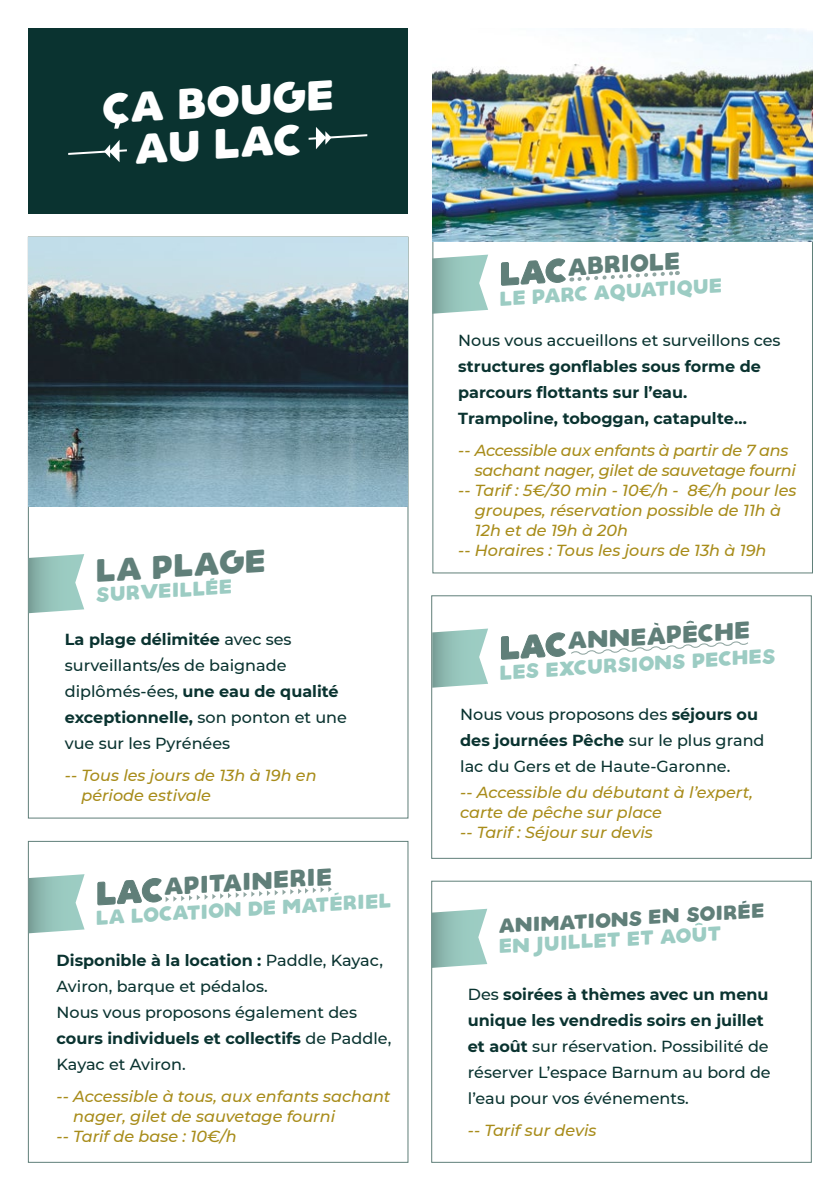
<style>
.page{position:relative;width:840px;height:1191px;background:#fff}
.page>*{position:absolute;margin:0;border:0;box-sizing:border-box;transform-origin:0 0}
.t1{font:42px/42px "Aquino Demo";color:#fff;text-align:center}
.t2{font:32px "Aquino Demo";color:#607f79}
.t3{font:24px "Aquino Demo";color:#607f79}
.t4{font:20px "Aquino Demo";color:#9cccc3}
.t5{font:20px "Aquino Demo";color:#607f79}
.t6{font:500 16px/26px "Montserrat";color:#0a3330}
.t7{font:italic 500 16px/20px "Montserrat";color:#a88c1a}
.t8{font:700 16px/26px "Montserrat";color:#0a3330}
.t9{font:italic 500 16px "Montserrat";letter-spacing:-.02em;color:#a88c1a}
.s1{font-weight:700}
</style>
<div class="page">
<div style="left:28px;top:841px;width:380px;height:321px;border:1px solid #607f79"></div>
<div style="left:431px;top:595px;width:380px;height:263px;border:1px solid #607f79"></div>
<div style="left:431px;top:881px;width:380px;height:281px;border:1px solid #607f79"></div>
<img style="left:29px;top:237px;width:379px;height:270px">
<div style="left:28px;top:28px;width:380px;height:186px;background:#0a3330"></div>
<svg style="left:68px;top:140px;width:59px;height:22px"></svg>
<svg style="left:308px;top:127px;width:60px;height:22px"></svg>
<svg style="left:114px;top:119px;width:7px;height:10px"></svg>
<svg style="left:28px;top:554px;width:56px;height:59px;background:#a0c7bf"></svg>
<svg style="left:431px;top:908px;width:56px;height:60px;background:#a1c8c0"></svg>
<svg style="left:29px;top:874px;width:55px;height:59px;background:#a0c8c0"></svg>
<svg style="left:432px;top:628px;width:56px;height:59px;background:#a1c8c0"></svg>
<svg style="left:686px;top:620px;width:7px;height:3px"></svg>
<svg style="left:695px;top:922px;width:7px;height:3px"></svg>
<img style="left:432px;top:28px;width:379px;height:213px">
<svg style="left:432px;top:255px;width:56px;height:59px;background:#a0c8c0"></svg>
<svg style="left:571px;top:271px;width:106px;height:11px"></svg>
<svg style="left:571px;top:641px;width:177px;height:14px"></svg>
<svg style="left:165px;top:886px;width:173px;height:16px"></svg>
<h1 class="t1" style="left:100px;top:85px;width:235px;rotate:-3deg">CA BOUGE<br>AU LAC</h1>
<h2 class="t2" style="left:93px;top:547px;width:172px;rotate:-4deg">LA PLAGE</h2>
<p class="t4" style="left:94px;top:580px;width:138px;rotate:-4deg">SURVEILLEE</p>
<p class="t6" style="left:65px;top:626px;width:283px"><span class="s1">La plage délimitée</span> avec ses surveillants/es de baignade diplômés-ées, <span class="s1">une eau de qualité exceptionnelle,</span> son ponton et une vue sur les Pyrénées</p>
<p class="t7" style="left:81px;top:765px;width:236px;text-indent:-17px">-- Tous les jours de 13h à 19h en période estivale</p>
<h3 class="t3" style="left:162px;top:869px;width:170px;rotate:-4deg">APITAINERIE</h3>
<p class="t4" style="left:94px;top:904px;width:297px;rotate:-4deg">LA LOCATION DE MATERIEL</p>
<p class="t6" style="left:57px;top:946px;width:336px"><span class="s1">Disponible à la location :</span> Paddle, Kayac,<br>Aviron, barque et pédalos.<br>Nous vous proposons également des <span class="s1">cours individuels et collectifs</span> de Paddle,<br>Kayac et Aviron.</p>
<p class="t7" style="left:57px;top:1085px;width:335px">-- Accessible à tous, aux enfants sachant</p>
<p class="t7" style="left:73px;top:1105px;width:263px">nager, gilet de sauvetage fourni</p>
<p class="t7" style="left:57px;top:1125px;width:181px">-- Tarif de base : 10€/h</p>
<h3 class="t3" style="left:565px;top:250px;width:114px;rotate:-4deg">ABRIOLE</h3>
<p class="t4" style="left:498px;top:284px;width:224px;rotate:-4deg">LE PARC AQUATIQUE</p>
<p class="t6" style="left:458px;top:326px;width:323px">Nous vous accueillons et surveillons ces</p>
<p class="t8" style="left:458px;top:352px;width:304px">structures gonflables sous forme de parcours flottants sur l’eau.<br>Trampoline, toboggan, catapulte…</p>
<p class="t9" style="left:458px;top:439px;width:331px">-- Accessible aux enfants à partir de 7 ans</p>
<p class="t9" style="left:474px;top:459px;width:322px">sachant nager, gilet de sauvetage fourni</p>
<p class="t7" style="left:458px;top:479px;width:339px">-- Tarif : 5€/30 min - 10€/h - 8€/h pour les</p>
<p class="t7" style="left:474px;top:499px;width:307px">groupes, réservation possible de 11h à</p>
<p class="t7" style="left:474px;top:519px;width:154px">12h et de 19h à 20h</p>
<p class="t7" style="left:458px;top:539px;width:309px">-- Horaires : Tous les jours de 13h à 19h</p>
<h3 class="t3" style="left:565px;top:624px;width:184px;rotate:-4deg">ANNEAPECHE</h3>
<p class="t4" style="left:498px;top:658px;width:278px;rotate:-4deg">LES EXCURSIONS PECHES</p>
<p class="t6" style="left:460px;top:700px;width:306px">Nous vous proposons des <span class="s1">séjours ou des journées Pêche</span> sur le plus grand lac du Gers et de Haute-Garonne.</p>
<p class="t7" style="left:460px;top:781px;width:294px">-- Accessible du débutant à l’expert, carte de pêche sur place<br>-- Tarif : Séjour sur devis</p>
<p class="t5" style="left:497px;top:912px;width:268px;rotate:-4deg">ANIMATIONS EN SOIREE</p>
<p class="t4" style="left:497px;top:932px;width:224px;rotate:-4deg">EN JUILLET ET AOUT</p>
<p class="t6" style="left:467px;top:980px;width:304px">Des <span class="s1">soirées à thèmes avec un menu unique les vendredis soirs en juillet et août</span> sur réservation. Possibilité de réserver L’espace Barnum au bord de l’eau pour vos événements.</p>
<p class="t7" style="left:467px;top:1119px;width:130px">-- Tarif sur devis</p>
</div>
